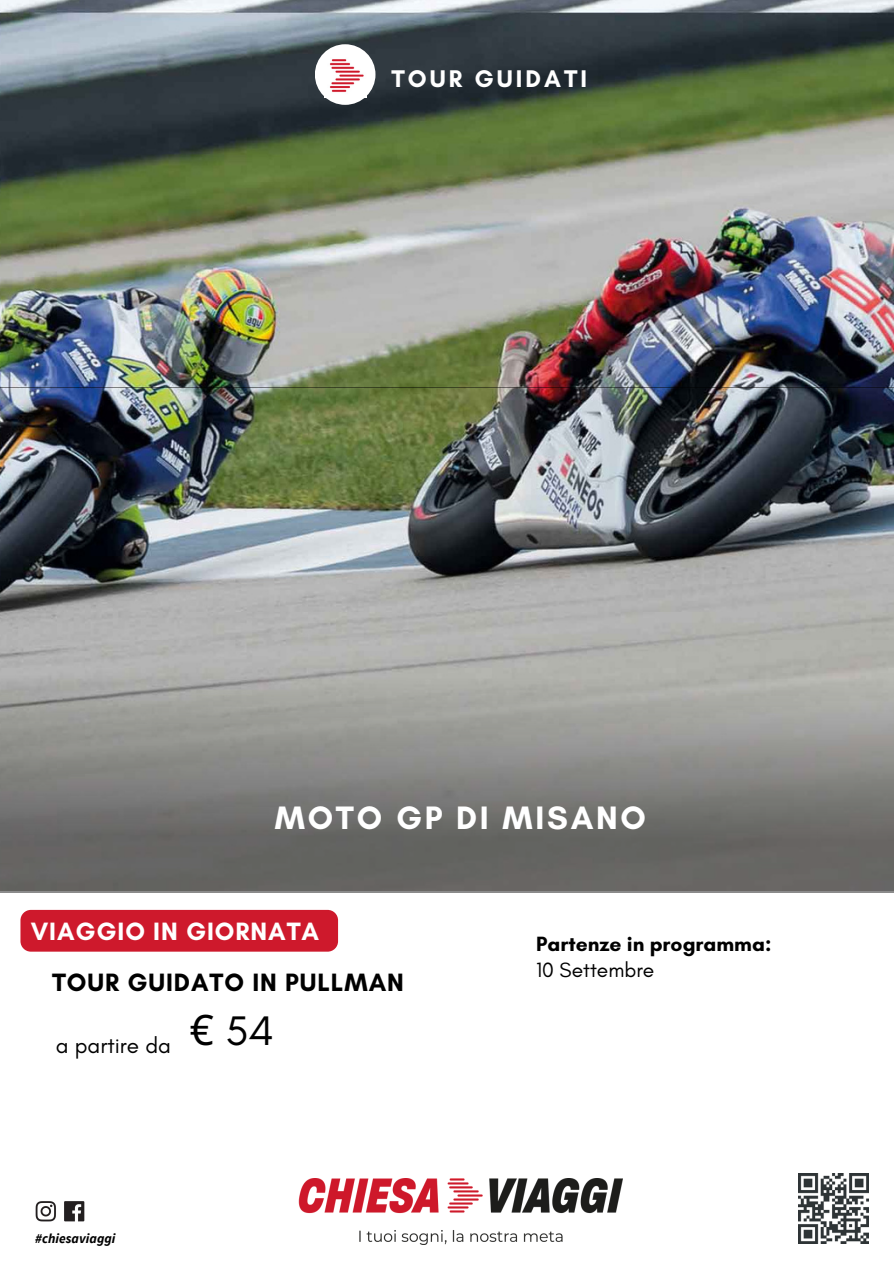
<style>
.page{position:relative;width:894px;height:1264px;background:#fff}
.page>*{position:absolute;margin:0;border:0;box-sizing:border-box;transform-origin:0 0}
.t1{font:700 33px "Glacial Indifference";letter-spacing:.085em;color:#fff}
.t2{font:700 25.5px "Glacial Indifference";letter-spacing:.035em;color:#000}
.t3{font:700 25.5px "Glacial Indifference";letter-spacing:.035em;color:#fff}
.t4{font:700 24.6px "Glacial Indifference";letter-spacing:.125em;color:#fff}
.t5{font:22.5px "Glacial Indifference";color:#000}
.t6{font:700 21px "Glacial Indifference";color:#000}
.t7{font:21px "Glacial Indifference";color:#000}
.t8{font:italic 700 13.5px "Source Sans Pro";letter-spacing:.005em;color:#000}
</style>
<div class="page">
<img style="left:0;top:0;width:893px;height:388px">
<svg style="left:0;top:388px;width:893px;height:504px;background:#7d807d"></svg>
<div style="left:315px;top:44px;width:60px;height:61px;background:#fff;border-radius:50%"></div>
<img style="left:330px;top:59px;width:37px;height:38px">
<img style="left:298px;top:1178px;width:324px;height:65px">
<img style="left:798px;top:1173px;width:69px;height:70px">
<img style="left:35px;top:1201px;width:50px;height:21px">
<div style="left:20px;top:909px;width:318px;height:42px;background:#ce192c;border-radius:10px"></div>
<p class="t4" style="left:391px;top:63px;width:197px">TOUR GUIDATI</p>
<p class="t1" style="left:275px;top:798px;width:372px">MOTO GP DI MISANO</p>
<p class="t3" style="left:31px;top:915px;width:290px">VIAGGIO IN GIORNATA</p>
<p class="t2" style="left:52px;top:966px;width:353px">TOUR GUIDATO IN PULLMAN</p>
<p class="t5" style="left:56px;top:1031px;width:219px">a partire da <sup>€</sup> <sup>54</sup></p>
<p class="t8" style="left:35px;top:1229px;width:82px">#chiesaviaggi</p>
<p class="t6" style="left:536px;top:930px;width:237px">Partenze in programma:</p>
<p class="t7" style="left:536px;top:956px;width:120px">10 Settembre</p>
</div>
